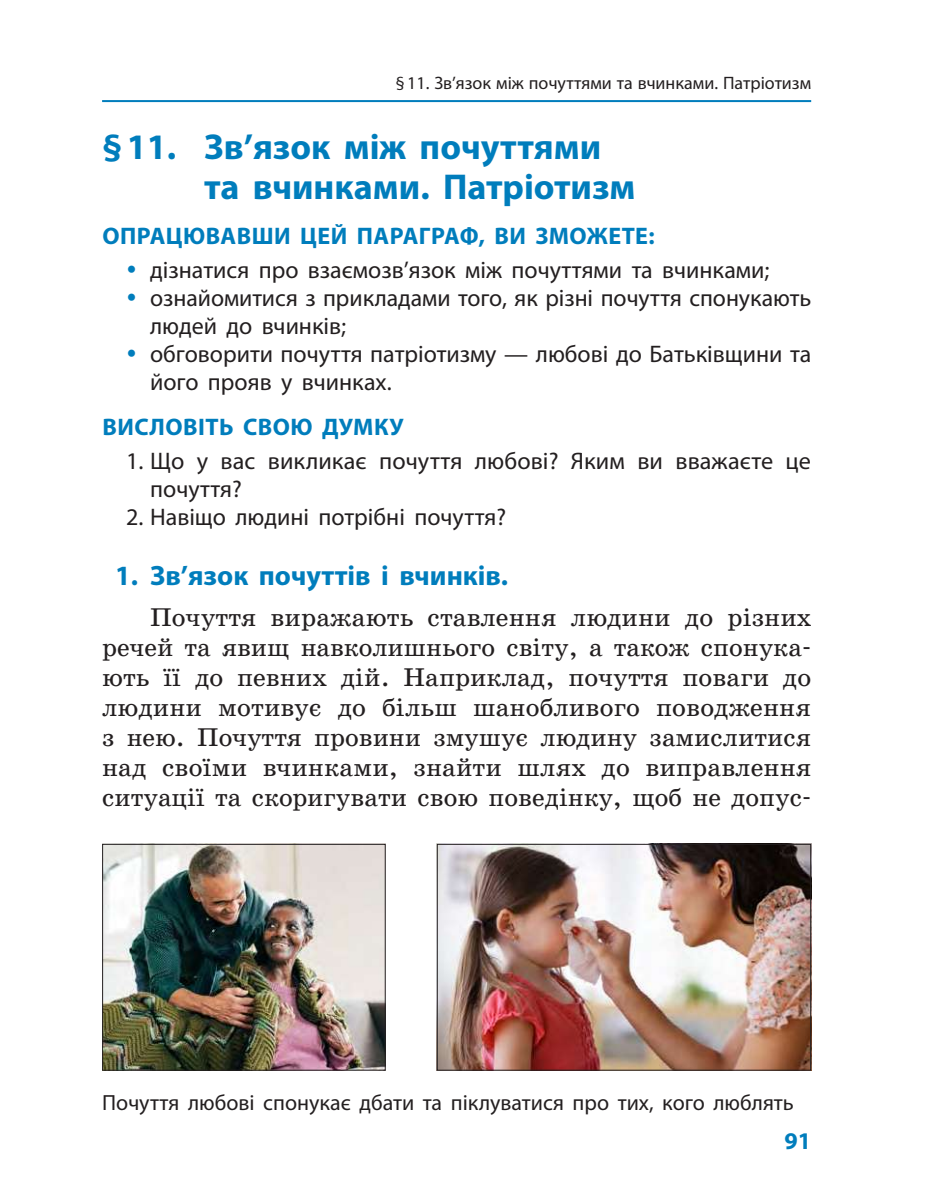
<style>
.page{position:relative;width:936px;height:1191px;background:#fff}
.page>*{position:absolute;margin:0;border:0;box-sizing:border-box;transform-origin:0 0}
.t1{font:700 36px/40px "Myriad Pro";color:#007dbc}
.t2{font:700 28px "Myriad Pro";color:#007dbc}
.t3{font:26px/30px "School";color:#231f20;text-align:justify}
.t4{font:24px/28px "Myriad Pro";color:#231f20}
.t5{font:700 24px "Myriad Pro";letter-spacing:.02em;color:#007dbc}
.t6{font:22px "Myriad Pro";color:#231f20}
.t7{font:18px "Myriad Pro";color:#231f20}
</style>
<div class="page">
<hr style="left:102px;top:100px;width:709px;height:2px;background:#007dbc">
<img style="left:104px;top:846px;width:280px;height:222px">
<div style="left:102px;top:844px;width:284px;height:226px;border:1px solid #231f20"></div>
<img style="left:439px;top:846px;width:370px;height:222px">
<div style="left:437px;top:844px;width:374px;height:226px;border:1px solid #231f20"></div>
<p class="t7" style="left:395px;top:72px;width:417px">§11. Зв’язок між почуттями та вчинками. Патріотизм</p>
<h1 class="t1" style="left:204px;top:126px;width:432px;text-indent:-102px">§11. Зв’язок між почуттями та вчинками. Патріотизм</h1>
<p class="t5" style="left:102px;top:220px;width:36px">ОПРАЦЮ</p>
<p class="t5" style="left:206px;top:220px;width:111px">ВАВШИ ЦЕЙ</p>
<p class="t5" style="left:357px;top:220px;width:16px">ПАРАГРАФ</p>
<p class="t5" style="left:479px;top:220px;width:124px">, ВИ ЗМОЖЕТЕ</p>
<p class="t5" style="left:648px;top:220px;width:8px">:</p>
<p class="t4" style="left:150px;top:255px;width:662px">дізнатися про взаємозв’язок між почуттями та вчинками; ознайомитися з прикладами того, як різні почуття спонукають людей до вчинків;<br>обговорити почуття патріотизму — любові до Батьківщини та його прояв у вчинках.</p>
<p class="t5" style="left:102px;top:411px;width:31px">ВИСЛ</p>
<p class="t5" style="left:166px;top:411px;width:45px">ОВІТЬ</p>
<p class="t5" style="left:243px;top:411px;width:97px">СВОЮ ДУМКУ</p>
<p class="t4" style="left:150px;top:446px;width:662px;text-indent:-24px">1. Що у вас викликає почуття любові? Яким ви вважаєте це почуття?</p>
<p class="t4" style="left:126px;top:502px;width:381px">2. Навіщо людині потрібні почуття?</p>
<p class="t2" style="left:115px;top:557px;width:394px">1. Зв’язок почуттів і вчинків.</p>
<p class="t3" style="left:102px;top:603px;width:710px;text-indent:48px">Почуття виражають ставлення людини до різних речей та явищ навколишнього світу, а також спонука&shy;ють її до певних дій. Наприклад, почуття поваги до людини мотивує до більш шанобливого поводження з нею. Почуття провини змушує людину замислитися над своїми вчинками, знайти шлях до виправлення ситуації та скоригувати свою поведінку, щоб не допус-</p>
<p class="t6" style="left:102px;top:1089px;width:693px">Почуття любові спонукає дбати та піклуватися про тих, кого люблять</p>
<p class="t5" style="left:784px;top:1125px;width:28px">91</p>
</div>
